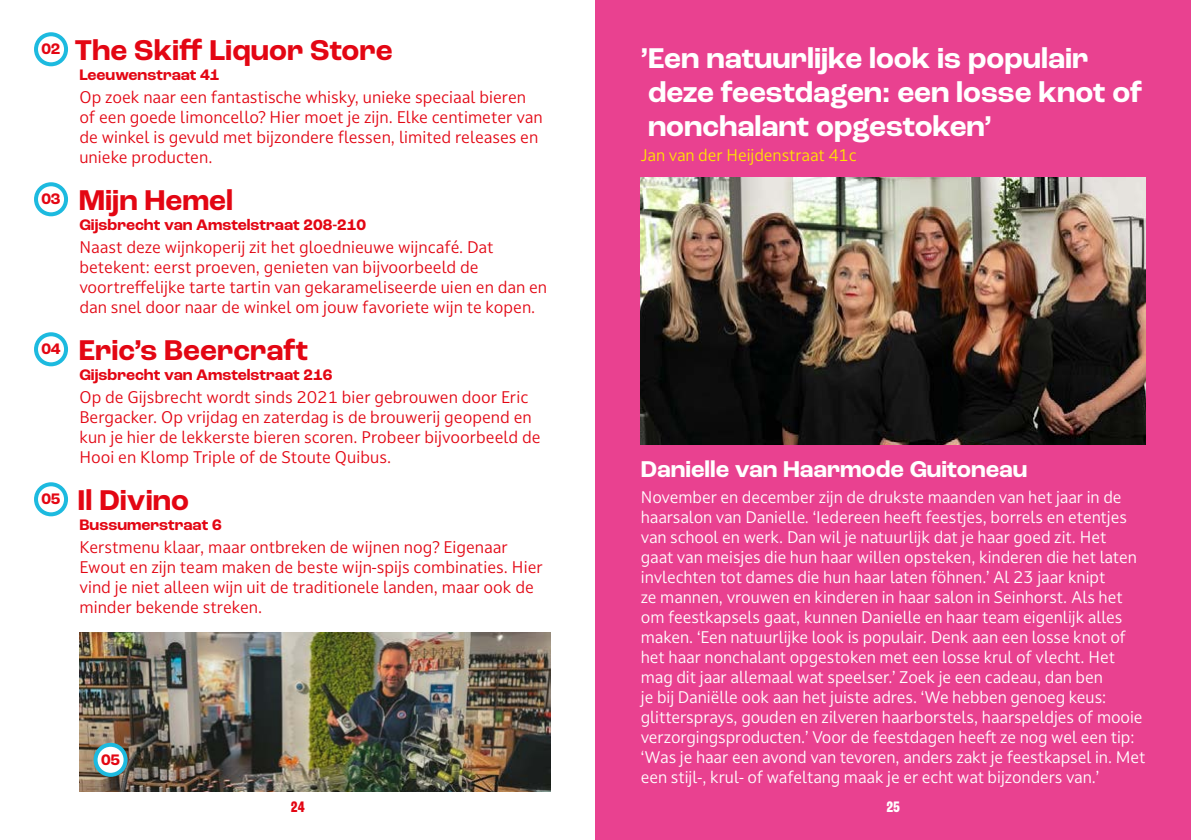
<style>
.page{position:relative;width:1191px;height:840px;background:#fff}
.page>*{position:absolute;margin:0;border:0;box-sizing:border-box;transform-origin:0 0}
.t1{font:700 30px/34px "Roc Grotesk";color:#fff}
.t2{font:700 30px "Roc Grotesk";color:#e30613}
.t3{font:700 24px "Roc Grotesk";color:#fff}
.t4{font:16px/20px "Darkmode Darkmode On";letter-spacing:-.005em;color:#fff}
.t5{font:16px/20px "Darkmode Darkmode On";color:#e30613}
.t6{font:700 16px "Roc Grotesk";color:#e30613}
.t7{font:16px "Darkmode Darkmode On";letter-spacing:-.005em;color:#ffe400}
.t8{font:700 condensed 16px "Roc Grotesk";color:#e30613}
.t9{font:700 condensed 16px "Roc Grotesk";color:#fff}
</style>
<div class="page">
<div style="left:34px;top:32px;width:34px;height:34px;border:4px solid #1dbadf;border-radius:50%"></div>
<div style="left:34px;top:182px;width:34px;height:34px;border:4px solid #1dbadf;border-radius:50%"></div>
<div style="left:34px;top:332px;width:34px;height:34px;border:4px solid #1dbadf;border-radius:50%"></div>
<div style="left:34px;top:482px;width:34px;height:34px;border:4px solid #1dbadf;border-radius:50%"></div>
<img style="left:79px;top:632px;width:471px;height:158px">
<svg style="left:96px;top:744px;width:30px;height:30px"></svg>
<div style="left:94px;top:742px;width:34px;height:34px;border:4px solid #1dbadf;border-radius:50%"></div>
<div style="left:595px;top:0;width:596px;height:839px;background:#e94190"></div>
<img style="left:641px;top:177px;width:504px;height:267px">
<h1 class="t2" style="left:42px;top:32px;width:352px"><sup>02</sup> The Skiff Liquor Store</h1>
<p class="t6" style="left:79px;top:65px;width:142px">Leeuwenstraat 41</p>
<p class="t5" style="left:79px;top:87px;width:465px">Op zoek naar een fantastische whisky, unieke speciaal bieren of een goede limoncello? Hier moet je zijn. Elke centimeter van de winkel is gevuld met bijzondere flessen, limited releases en unieke producten.</p>
<h1 class="t2" style="left:42px;top:182px;width:193px"><sup>03</sup> Mijn Hemel</h1>
<p class="t6" style="left:79px;top:215px;width:288px">Gijsbrecht van Amstelstraat 208-210</p>
<p class="t5" style="left:79px;top:237px;width:469px">Naast deze wijnkoperij zit het gloednieuwe wijncafé. Dat betekent: eerst proeven, genieten van bijvoorbeeld de voortreffelijke tarte tartin van gekarameliseerde uien en dan en dan snel door naar de winkel om jouw favoriete wijn te kopen.</p>
<h1 class="t2" style="left:42px;top:331px;width:268px"><sup>04</sup> Eric’s Beercraft</h1>
<p class="t6" style="left:79px;top:365px;width:254px">Gijsbrecht van Amstelstraat 216</p>
<p class="t5" style="left:79px;top:387px;width:462px">Op de Gijsbrecht wordt sinds 2021 bier gebrouwen door Eric Bergacker. Op vrijdag en zaterdag is de brouwerij geopend en kun je hier de lekkerste bieren scoren. Probeer bijvoorbeeld de Hooi en Klomp Triple of de Stoute Quibus.</p>
<h1 class="t2" style="left:42px;top:481px;width:149px"><sup>05</sup> Il Divino</h1>
<p class="t6" style="left:79px;top:515px;width:144px">Bussumerstraat 6</p>
<p class="t5" style="left:79px;top:536px;width:465px">Kerstmenu klaar, maar ontbreken de wijnen nog? Eigenaar Ewout en zijn team maken de beste wijn-spijs combinaties. Hier vind je niet alleen wijn uit de traditionele landen, maar ook de minder bekende streken.</p>
<p class="t6" style="left:101px;top:749px;width:20px">05</p>
<h1 class="t1" style="left:641px;top:42px;width:503px">’Een natuurlijke look is populair deze feestdagen: een losse knot of nonchalant opgestoken’</h1>
<p class="t7" style="left:641px;top:144px;width:217px">Jan van der Heijdenstraat 41c</p>
<h2 class="t3" style="left:641px;top:454px;width:388px">Danielle van Haarmode Guitoneau</h2>
<p class="t4" style="left:641px;top:486px;width:506px">November en december zijn de drukste maanden van het jaar in de haarsalon van Danielle. ‘Iedereen heeft feestjes, borrels en etentjes van school en werk. Dan wil je natuurlijk dat je haar goed zit. Het<br>gaat van meisjes die hun haar willen opsteken, kinderen die het laten invlechten tot dames die hun haar laten föhnen.’ Al 23 jaar knipt<br>ze mannen, vrouwen en kinderen in haar salon in Seinhorst. Als het om feestkapsels gaat, kunnen Danielle en haar team eigenlijk alles maken. ‘Een natuurlijke look is populair. Denk aan een losse knot of het haar nonchalant opgestoken met een losse krul of vlecht. Het mag dit jaar allemaal wat speelser.’ Zoek je een cadeau, dan ben<br>je bij Daniëlle ook aan het juiste adres. ‘We hebben genoeg keus: glittersprays, gouden en zilveren haarborstels, haarspeldjes of mooie verzorgingsproducten.’ Voor de feestdagen heeft ze nog wel een tip: ‘Was je haar een avond van tevoren, anders zakt je feestkapsel in. Met een stijl-, krul- of wafeltang maak je er echt wat bijzonders van.’</p>
<p class="t8" style="left:291px;top:796px;width:15px">24</p>
<p class="t9" style="left:886px;top:796px;width:15px">25</p>
</div>
